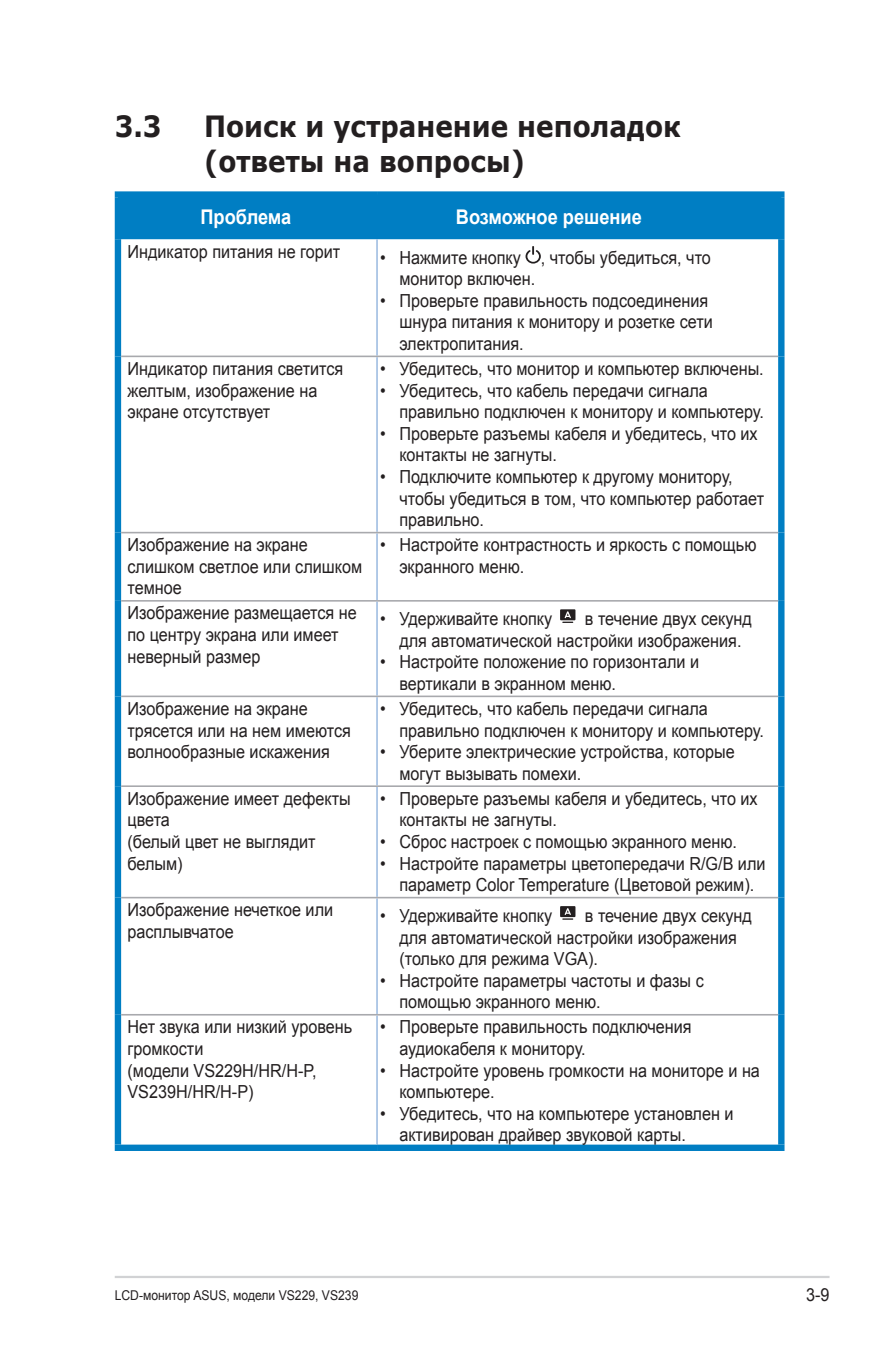
<style>
.page{position:relative;width:893px;height:1346px;background:#fff}
.page>*{position:absolute;margin:0;border:0;box-sizing:border-box;transform-origin:0 0}
.Heading_1{font:700 29.25px/35.1px "Verdana";color:#231f20;scale:.9 1}
.Table_Text_-new{font:700 20.25px "Arial";color:#fff;scale:.9 1}
.Table_Text_-new-2{font:18px/21.6px "Arial";color:#231f20;scale:.9 1}
.t1{font:13.5px "Arial";color:#231f20;scale:.9 1}
</style>
<div class="page">
<hr style="left:115px;top:1276px;width:714px;height:2px;background:#d1d2d4">
<div style="left:121px;top:198px;width:657px;height:41px;background:#007ec3"></div>
<div style="left:115px;top:198px;width:6px;height:41px;background:#007ec3"></div>
<div style="left:115px;top:191px;width:262px;height:7px;background:#007ec3"></div>
<div style="left:778px;top:198px;width:6px;height:41px;background:#007ec3"></div>
<div style="left:377px;top:191px;width:407px;height:7px;background:#007ec3"></div>
<div style="left:115px;top:239px;width:6px;height:117px;background:#007ec3"></div>
<hr style="left:376px;top:239px;width:2px;height:117px;background:#9fbde2">
<div style="left:778px;top:239px;width:6px;height:117px;background:#007ec3"></div>
<div style="left:115px;top:356px;width:6px;height:177px;background:#007ec3"></div>
<hr style="left:121px;top:356px;width:256px;height:1px;background:#a8a9ad">
<hr style="left:376px;top:357px;width:2px;height:175px;background:#9fbde2">
<div style="left:778px;top:356px;width:6px;height:177px;background:#007ec3"></div>
<hr style="left:377px;top:356px;width:401px;height:1px;background:#a8a9ad">
<div style="left:115px;top:533px;width:6px;height:68px;background:#007ec3"></div>
<hr style="left:121px;top:532px;width:256px;height:1px;background:#a8a9ad">
<hr style="left:376px;top:533px;width:2px;height:67px;background:#9fbde2">
<div style="left:778px;top:533px;width:6px;height:68px;background:#007ec3"></div>
<hr style="left:377px;top:532px;width:401px;height:1px;background:#a8a9ad">
<div style="left:115px;top:601px;width:6px;height:95px;background:#007ec3"></div>
<hr style="left:121px;top:600px;width:256px;height:2px;background:#a8a9ad">
<hr style="left:376px;top:602px;width:2px;height:93px;background:#9fbde2">
<div style="left:778px;top:601px;width:6px;height:95px;background:#007ec3"></div>
<hr style="left:377px;top:600px;width:401px;height:2px;background:#a8a9ad">
<div style="left:115px;top:696px;width:6px;height:90px;background:#007ec3"></div>
<hr style="left:121px;top:695px;width:256px;height:2px;background:#a8a9ad">
<hr style="left:376px;top:697px;width:2px;height:88px;background:#9fbde2">
<div style="left:778px;top:696px;width:6px;height:90px;background:#007ec3"></div>
<hr style="left:377px;top:695px;width:401px;height:2px;background:#a8a9ad">
<div style="left:115px;top:786px;width:6px;height:111px;background:#007ec3"></div>
<hr style="left:121px;top:785px;width:256px;height:2px;background:#a8a9ad">
<hr style="left:376px;top:787px;width:2px;height:110px;background:#9fbde2">
<div style="left:778px;top:786px;width:6px;height:111px;background:#007ec3"></div>
<hr style="left:377px;top:785px;width:401px;height:2px;background:#a8a9ad">
<div style="left:115px;top:897px;width:6px;height:118px;background:#007ec3"></div>
<hr style="left:121px;top:897px;width:256px;height:1px;background:#a8a9ad">
<hr style="left:376px;top:898px;width:2px;height:116px;background:#9fbde2">
<div style="left:778px;top:897px;width:6px;height:118px;background:#007ec3"></div>
<hr style="left:377px;top:897px;width:401px;height:1px;background:#a8a9ad">
<div style="left:115px;top:1015px;width:6px;height:129px;background:#007ec3"></div>
<hr style="left:121px;top:1014px;width:256px;height:1px;background:#a8a9ad">
<div style="left:115px;top:1144px;width:262px;height:7px;background:#007ec3"></div>
<hr style="left:376px;top:1015px;width:2px;height:129px;background:#9fbde2">
<div style="left:778px;top:1015px;width:6px;height:129px;background:#007ec3"></div>
<hr style="left:377px;top:1014px;width:401px;height:1px;background:#a8a9ad">
<div style="left:377px;top:1144px;width:407px;height:7px;background:#007ec3"></div>
<svg style="left:525px;top:246px;width:16px;height:18px"></svg>
<div style="left:560px;top:609px;width:15px;height:11px;background:#231f20"></div>
<svg style="left:562px;top:611px;width:11px;height:12px"></svg>
<div style="left:560px;top:906px;width:15px;height:11px;background:#231f20"></div>
<svg style="left:562px;top:908px;width:11px;height:12px"></svg>
<p class="Heading_1" style="left:115px;top:108px;width:54px">3.3</p>
<p class="Heading_1" style="left:204px;top:108px;width:531px">Поиск и устранение неполадок (ответы на вопросы)</p>
<p class="Table_Text_-new" style="left:200px;top:204px;width:102px">Проблема</p>
<p class="Table_Text_-new" style="left:456px;top:204px;width:208px">Возможное решение</p>
<p class="Table_Text_-new-2" style="left:128px;top:241px;width:238px">Индикатор питания не горит</p>
<p class="Table_Text_-new-2" style="left:399px;top:247px;width:348px;text-indent:-19px">• Нажмите кнопку , чтобы убедиться, что монитор включен.</p>
<p class="Table_Text_-new-2" style="left:399px;top:290px;width:350px;text-indent:-19px">• Проверьте правильность подсоединения шнура питания к монитору и розетке сети электропитания.</p>
<p class="Table_Text_-new-2" style="left:128px;top:358px;width:241px">Индикатор питания светится желтым, изображение на экране отсутствует</p>
<p class="Table_Text_-new-2" style="left:380px;top:358px;width:428px">• Убедитесь, что монитор и компьютер включены.</p>
<p class="Table_Text_-new-2" style="left:399px;top:380px;width:406px;text-indent:-19px">• Убедитесь, что кабель передачи сигнала правильно подключен к монитору и компьютеру.</p>
<p class="Table_Text_-new-2" style="left:399px;top:423px;width:400px;text-indent:-19px">• Проверьте разъемы кабеля и убедитесь, что их контакты не загнуты.</p>
<p class="Table_Text_-new-2" style="left:399px;top:466px;width:407px;text-indent:-19px">• Подключите компьютер к другому монитору, чтобы убедиться в том, что компьютер работает правильно.</p>
<p class="Table_Text_-new-2" style="left:128px;top:534px;width:262px">Изображение на экране слишком светлое или слишком темное</p>
<p class="Table_Text_-new-2" style="left:399px;top:534px;width:398px;text-indent:-19px">• Настройте контрастность и яркость с помощью экранного меню.</p>
<p class="Table_Text_-new-2" style="left:128px;top:602px;width:256px">Изображение размещается не по центру экрана или имеет неверный размер</p>
<p class="Table_Text_-new-2" style="left:380px;top:608px;width:193px">• Удерживайте кнопку</p>
<p class="Table_Text_-new-2" style="left:399px;top:608px;width:393px;text-indent:186px">в течение двух секунд для автоматической настройки изображения.</p>
<p class="Table_Text_-new-2" style="left:399px;top:651px;width:334px;text-indent:-19px">• Настройте положение по горизонтали и вертикали в экранном меню.</p>
<p class="Table_Text_-new-2" style="left:128px;top:698px;width:250px">Изображение на экране трясется или на нем имеются волнообразные искажения</p>
<p class="Table_Text_-new-2" style="left:399px;top:698px;width:406px;text-indent:-19px">• Убедитесь, что кабель передачи сигнала правильно подключен к монитору и компьютеру.</p>
<p class="Table_Text_-new-2" style="left:399px;top:741px;width:374px;text-indent:-19px">• Уберите электрические устройства, которые могут вызывать помехи.</p>
<p class="Table_Text_-new-2" style="left:128px;top:788px;width:250px">Изображение имеет дефекты цвета<br>(белый цвет не выглядит белым)</p>
<p class="Table_Text_-new-2" style="left:399px;top:788px;width:400px;text-indent:-19px">• Проверьте разъемы кабеля и убедитесь, что их контакты не загнуты.</p>
<p class="Table_Text_-new-2" style="left:380px;top:831px;width:398px">• Сброс настроек с помощью экранного меню.</p>
<p class="Table_Text_-new-2" style="left:380px;top:853px;width:430px;text-align:center">• Настройте параметры цветопередачи R/G/B или параметр Color Temperature (Цветовой режим).</p>
<p class="Table_Text_-new-2" style="left:128px;top:899px;width:230px">Изображение нечеткое или расплывчатое</p>
<p class="Table_Text_-new-2" style="left:380px;top:905px;width:193px">• Удерживайте кнопку</p>
<p class="Table_Text_-new-2" style="left:399px;top:905px;width:393px;text-indent:186px">в течение двух секунд для автоматической настройки изображения (только для режима VGA).</p>
<p class="Table_Text_-new-2" style="left:399px;top:970px;width:340px;text-indent:-19px">• Настройте параметры частоты и фазы с помощью экранного меню.</p>
<p class="Table_Text_-new-2" style="left:128px;top:1016px;width:251px">Нет звука или низкий уровень громкости<br>(модели VS229H/HR/H-P,<br>VS239H/HR/H-P)</p>
<p class="Table_Text_-new-2" style="left:399px;top:1016px;width:326px;text-indent:-19px">• Проверьте правильность подключения аудиокабеля к монитору.</p>
<p class="Table_Text_-new-2" style="left:399px;top:1059px;width:402px;text-indent:-19px">• Настройте уровень громкости на мониторе и на компьютере.</p>
<p class="Table_Text_-new-2" style="left:399px;top:1103px;width:373px;text-indent:-19px">• Убедитесь, что на компьютере установлен и активирован драйвер звуковой карты.</p>
<p class="t1" style="left:115px;top:1286px;width:272px">LCD-монитор ASUS, модели VS229, VS239</p>
<p class="Table_Text_-new-2" style="left:806px;top:1284px;width:28px">3-9</p>
</div>
